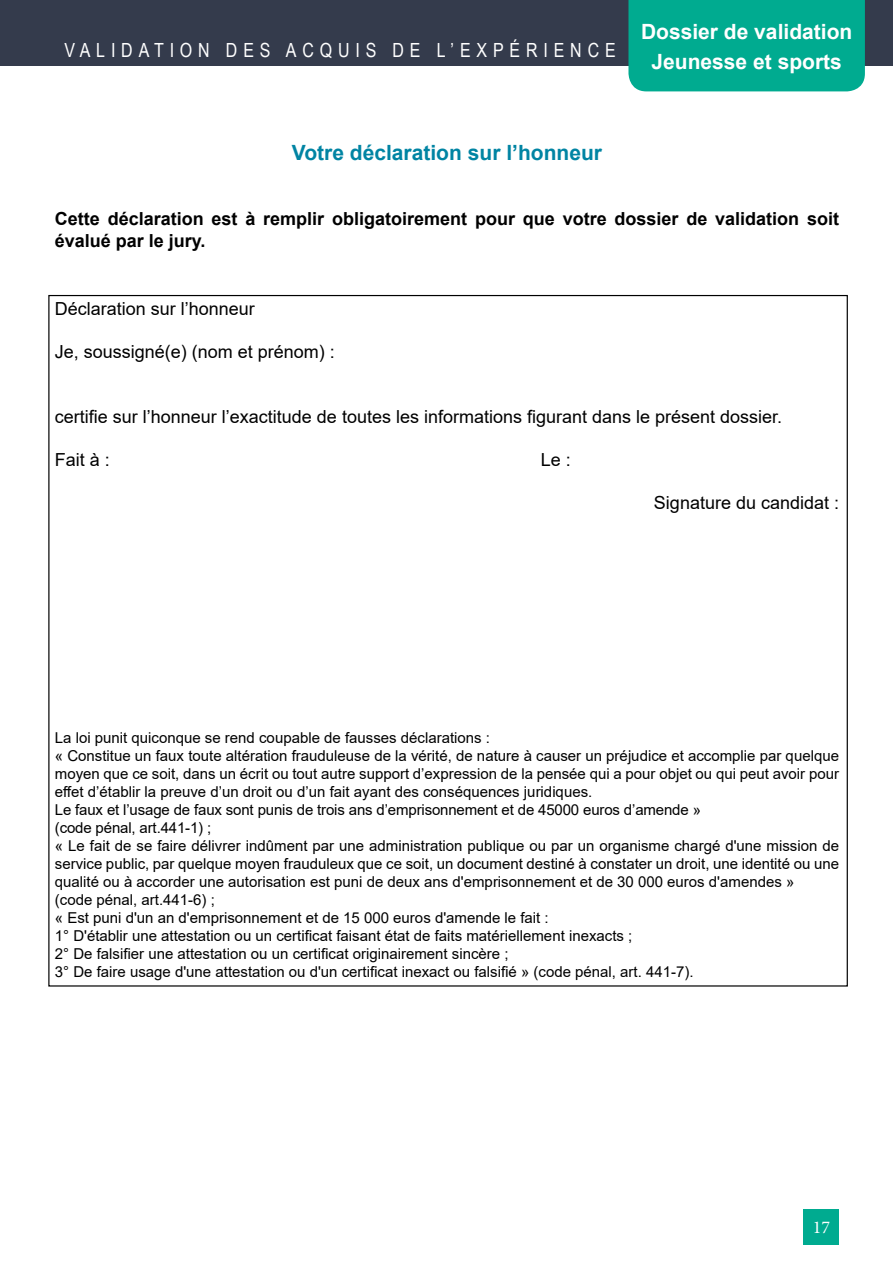
<style>
.page{position:relative;width:893px;height:1263px;background:#fff}
.page>*{position:absolute;margin:0;border:0;box-sizing:border-box;transform-origin:0 0}
.t1{font:700 21px/30.6px "Arial";color:#fff;text-align:center}
.t2{font:700 21px "Arial";color:#0084a3}
.t3{font:19.5px "Arial Narrow";letter-spacing:.3em;color:#fff}
.t4{font:18px "Arial";color:#000}
.t5{font:700 18px/21.6px "Arial";color:#000}
.t6{font:18px "Minion Pro";color:#fff}
.t7{font:15px/18px "Arial";color:#000}
</style>
<div class="page">
<div style="left:0;top:0;width:893px;height:65px;background:#343b4c"></div>
<div style="left:628px;top:0;width:237px;height:91px;background:#00ab90"></div>
<div style="left:804px;top:1209px;width:35px;height:35px;background:#00ab90"></div>
<h2 class="t3" style="left:64px;top:36px;width:553px">VALIDATION DES ACQUIS DE L’EXPÉRIENCE</h2>
<h1 class="t1" style="left:641px;top:16px;width:213px">Dossier de validation<br>Jeunesse et sports</h1>
<h1 class="t2" style="left:292px;top:138px;width:312px">Votre déclaration sur l’honneur</h1>
<p class="t5" style="left:55px;top:208px;width:786px">Cette déclaration est à remplir obligatoirement pour que votre dossier de validation soit évalué par le jury.</p>
<p class="t4" style="left:55px;top:296px;width:202px">Déclaration sur l’honneur</p>
<p class="t4" style="left:55px;top:339px;width:282px">Je, soussigné(e) (nom et prénom) :</p>
<p class="t4" style="left:55px;top:404px;width:729px">certifie sur l’honneur l’exactitude de toutes les informations figurant dans le présent dossier.</p>
<p class="t4" style="left:55px;top:447px;width:57px">Fait à :</p>
<p class="t4" style="left:541px;top:447px;width:32px">Le :</p>
<p class="t4" style="left:654px;top:490px;width:187px">Signature du candidat :</p>
<p class="t7" style="left:55px;top:729px;width:786px">La loi punit quiconque se rend coupable de fausses déclarations :<br>« Constitue un faux toute altération frauduleuse de la vérité, de nature à causer un préjudice et accomplie par quelque moyen que ce soit, dans un écrit ou tout autre support d’expression de la pensée qui a pour objet ou qui peut avoir pour effet d’établir la preuve d’un droit ou d’un fait ayant des conséquences juridiques.<br>Le faux et l’usage de faux sont punis de trois ans d’emprisonnement et de 45000 euros d’amende »<br>(code pénal, art.441-1) ;<br>« Le fait de se faire délivrer indûment par une administration publique ou par un organisme chargé d'une mission de service public, par quelque moyen frauduleux que ce soit, un document destiné à constater un droit, une identité ou une qualité ou à accorder une autorisation est puni de deux ans d'emprisonnement et de 30 000 euros d'amendes »<br>(code pénal, art.441-6) ;<br>« Est puni d'un an d'emprisonnement et de 15 000 euros d'amende le fait :<br>1° D'établir une attestation ou un certificat faisant état de faits matériellement inexacts ;<br>2° De falsifier une attestation ou un certificat originairement sincère ;<br>3° De faire usage d'une attestation ou d'un certificat inexact ou falsifié » (code pénal, art. 441-7).</p>
<p class="t6" style="left:813px;top:1215px;width:19px">17</p>
</div>
